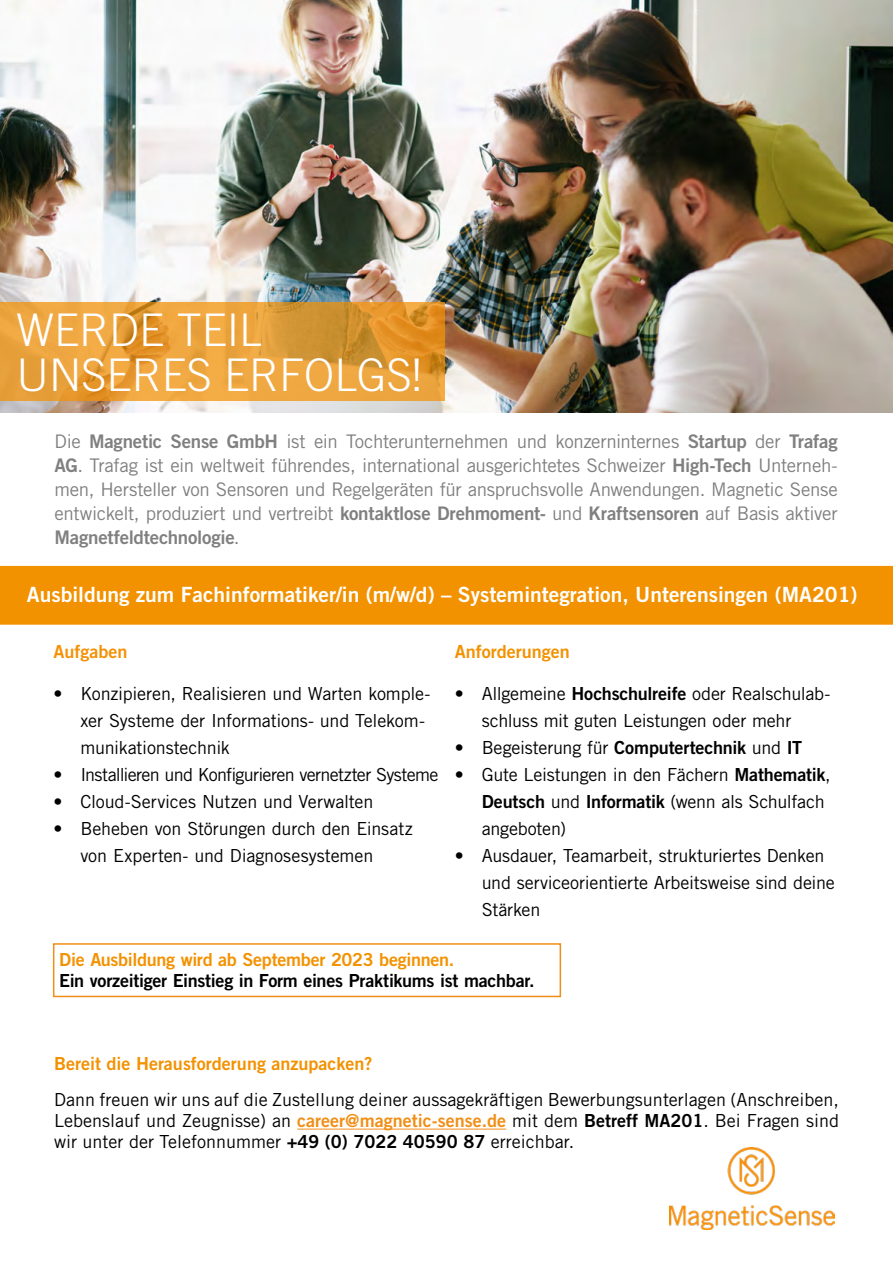
<style>
.page{position:relative;width:893px;height:1263px;background:#fff}
.page>*{position:absolute;margin:0;border:0;box-sizing:border-box;transform-origin:0 0}
.t1{font:300 45px/45px "Trade Gothic";color:#fff}
.t2{font:21px "Trade Gothic Bold Two";color:#fff}
.t3{font:18.75px/24px "Trade Gothic";letter-spacing:-.02em;color:#808080;text-align:justify}
.t4{font:18.75px "Trade Gothic Bold Two";letter-spacing:-.015em;color:#808080}
.t5{font:18px/27px "Trade Gothic";letter-spacing:-.01em;color:#000}
.t6{font:18px "Trade Gothic Bold Two";letter-spacing:-.02em;color:#000}
.t7{font:18px "Trade Gothic Bold Two";color:#f39200}
.t8{font:18px "Trade Gothic";letter-spacing:-.04em;color:#000}
.t9{font:18px "Trade Gothic Bold Two";letter-spacing:-.02em;color:#f39200}
.t10{font:18px "Trade Gothic Bold Two";color:#f39207}
.s1{font-family:"Trade Gothic Bold Two"}
.s2{font-family:"Trade Gothic"}
.s3{font-family:"Trade Gothic Bold Two";color:#f18e15}
</style>
<div class="page">
<img style="left:669px;top:1147px;width:166px;height:82px">
<hr style="left:297px;top:1129px;width:209px;height:1px;background:#f18e15">
<div style="left:0;top:567px;width:892px;height:57px;background:#f39200"></div>
<div style="left:0;top:566px;width:893px;height:59px;border:2px solid #f39200"></div>
<img style="left:0;top:0;width:893px;height:412px">
<svg style="left:0;top:302px;width:445px;height:99px;fill:#eca43d"></svg>
<div style="left:53px;top:943px;width:508px;height:54px;border:2px solid #f18e15"></div>
<h1 class="t1" style="left:17px;top:307px;width:407px">WERDE TEIL<br>UNSERES ERFOLGS!</h1>
<p class="t3" style="left:55px;top:429px;width:785px">Die <span class="s1">Magnetic Sense GmbH</span> ist ein Tochterunternehmen und konzerninternes <span class="s1">Startup</span> der <span class="s1">Trafag AG</span>. Trafag ist ein weltweit führendes, international ausgerichtetes Schweizer <span class="s1">High-Tech</span> Unterneh&shy;men, Hersteller von Sensoren und Regelgeräten für anspruchsvolle Anwendungen. Magnetic Sense entwickelt, produziert und vertreibt <span class="s1">kontaktlose Drehmoment-</span> und <span class="s1">Kraftsensoren</span> auf Basis aktiver</p>
<p class="t4" style="left:55px;top:526px;width:187px">Magnetfeldtechnologie<span class="s2">.</span></p>
<p class="t2" style="left:27px;top:581px;width:832px">Ausbildung zum Fachinformatiker/in (m/w/d) – Systemintegration, Unterensingen (MA201)</p>
<p class="t10" style="left:53px;top:641px;width:76px">Aufgaben</p>
<p class="t5" style="left:80px;top:680px;width:352px;text-indent:-27px">• Konzipieren, Realisieren und Warten komple&shy;xer Systeme der Informations- und Telekom&shy;munikationstechnik</p>
<p class="t8" style="left:53px;top:764px;width:386px">• Installieren und Konfigurieren vernetzter Systeme</p>
<p class="t5" style="left:53px;top:788px;width:322px">• Cloud-Services Nutzen und Verwalten</p>
<p class="t5" style="left:80px;top:815px;width:334px;text-indent:-27px">• Beheben von Störungen durch den Einsatz von Experten- und Diagnosesystemen</p>
<p class="t7" style="left:455px;top:641px;width:117px">Anforderungen</p>
<p class="t5" style="left:482px;top:680px;width:350px;text-indent:-27px">• Allgemeine <span class="s1">Hochschulreife</span> oder Realschulab&shy;schluss mit guten Leistungen oder mehr</p>
<p class="t5" style="left:455px;top:734px;width:349px">• Begeisterung für <span class="s1">Computertechnik</span> und <span class="s1">IT</span></p>
<p class="t5" style="left:482px;top:761px;width:350px;text-indent:-27px">• Gute Leistungen in den Fächern <span class="s1">Mathematik</span>,<br><span class="s1">Deutsch</span> und <span class="s1">Informatik</span> (wenn als Schulfach angeboten)</p>
<p class="t5" style="left:482px;top:842px;width:355px;text-indent:-27px">• Ausdauer, Teamarbeit, strukturiertes Denken und serviceorientierte Arbeitsweise sind deine<br>Stärken</p>
<p class="t9" style="left:59px;top:949px;width:397px">Die Ausbildung wird ab September 2023 beginnen.</p>
<p class="t6" style="left:59px;top:970px;width:477px">Ein vorzeitiger Einstieg in Form eines Praktikums ist machbar.</p>
<p class="t7" style="left:54px;top:1053px;width:320px">Bereit die Herausforderung anzupacken?</p>
<p class="t5" style="left:54px;top:1089px;width:786px;line-height:21px;text-align:justify">Dann freuen wir uns auf die Zustellung deiner aussagekräftigen Bewerbungsunterlagen (Anschreiben, Lebenslauf und Zeugnisse) an <span class="s3">career@magnetic-sense.de</span> mit dem <span class="s1">Betreff MA201</span>. Bei Fragen sind wir unter der Telefonnummer <span class="s1">+49 (0) 7022 40590 87</span> erreichbar.</p>
</div>
